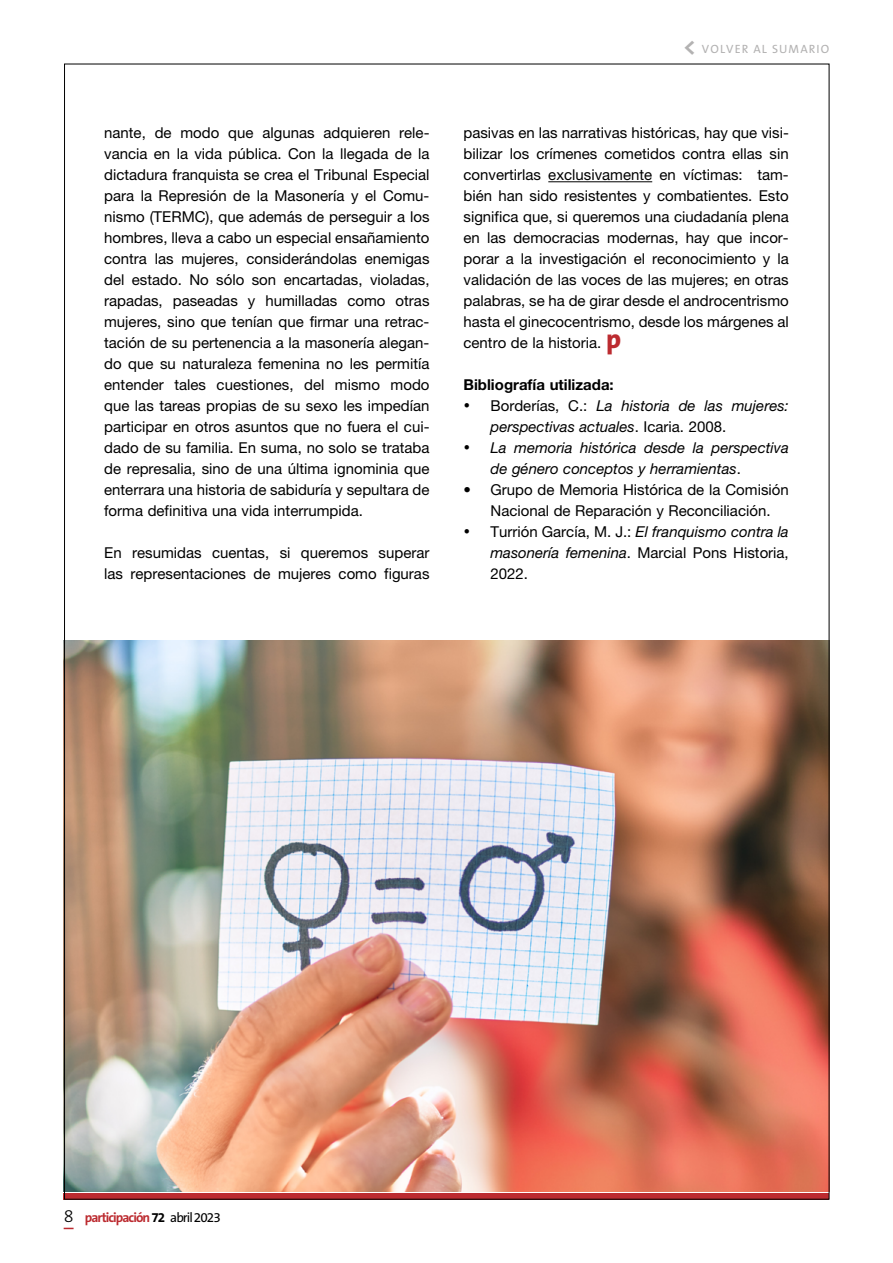
<style>
.page{position:relative;width:893px;height:1263px;background:#fff}
.page>*{position:absolute;margin:0;border:0;box-sizing:border-box;transform-origin:0 0}
.t1{font:15px/21px "Helvetica Neue LT Std";color:#000;text-align:justify}
.t2{font:italic 15px/21px "Helvetica Neue LT Std";color:#000}
.t3{font:700 15px "Helvetica Neue LT Std";color:#000}
.t4{font:700 13.5px "The Sans B W7";letter-spacing:-.07em;color:#bc2b30}
.t5{font:12px "The Sans B W5 Plain";letter-spacing:.09em;color:#b3b2b2}
.s1{font-family:"The Sans B W7";font-weight:700;font-size:24px}
.s2{font-family:"The Sans B W8";font-weight:800;font-size:27px;color:#bc2b30}
.s3{font-style:normal}
.s4{font-style:italic}
.s5{font-family:"The Sans B W3";font-weight:300;font-size:18px;color:#000}
.s6{color:#000}
.s7{font-family:"The Sans B W5 Plain";font-weight:400;color:#000}
</style>
<div class="page">
<div style="left:64px;top:1193px;width:765px;height:6px;background:#bc2b30"></div>
<img style="left:66px;top:640px;width:761px;height:552px">
<hr style="left:548px;top:181px;width:104px;height:1px;background:#000">
<p class="t1" style="left:104px;top:122px;width:327px">nante, de modo que algunas adquieren rele&shy;vancia en la vida pública. Con la llegada de la dictadura franquista se crea el Tribunal Especial para la Represión de la Masonería y el Comu&shy;nismo (TERMC), que además de perseguir a los hombres, lleva a cabo un especial ensañamiento contra las mujeres, considerándolas enemigas del estado. No sólo son encartadas, violadas, rapadas, paseadas y humilladas como otras mujeres, sino que tenían que firmar una retrac&shy;tación de su pertenencia a la masonería alegan&shy;do que su naturaleza femenina no les permitía entender tales cuestiones, del mismo modo que las tareas propias de su sexo les impedían participar en otros asuntos que no fuera el cui&shy;dado de su familia. En suma, no solo se trataba de represalia, sino de una última ignominia que enterrara una historia de sabiduría y sepultara de forma definitiva una vida interrumpida.</p>
<p class="t1" style="left:104px;top:542px;width:327px">En resumidas cuentas, si queremos superar las representaciones de mujeres como figuras</p>
<p class="t5" style="left:683px;top:42px;width:148px"><span class="s1">&lt;</span> VOLVER AL SUMARIO</p>
<p class="t1" style="left:463px;top:122px;width:327px">pasivas en las narrativas históricas, hay que visi&shy;bilizar los crímenes cometidos contra ellas sin convertirlas exclusivamente en víctimas: tam&shy;bién han sido resistentes y combatientes. Esto significa que, si queremos una ciudadanía plena en las democracias modernas, hay que incor&shy;porar a la investigación el reconocimiento y la validación de las voces de las mujeres; en otras palabras, se ha de girar desde el androcentrismo hasta el ginecocentrismo, desde los márgenes al centro de la historia. <span class="s2">p</span></p>
<p class="t3" style="left:463px;top:376px;width:152px">Bibliografía utilizada:</p>
<p class="t2" style="left:490px;top:395px;width:300px;text-indent:-27px">• <span class="s3">Borderías, C.:</span> La historia de las mujeres: perspectivas actuales<span class="s3">. Icaria. 2008.</span></p>
<p class="t2" style="left:490px;top:437px;width:300px;text-indent:-27px">• La memoria histórica desde la perspectiva de género conceptos y herramientas<span class="s3">.</span></p>
<p class="t1" style="left:463px;top:479px;width:327px;text-align:center">• Grupo de Memoria Histórica de la Comisión<br>Nacional de Reparación y Reconciliación.</p>
<p class="t1" style="left:490px;top:521px;width:300px;text-indent:-27px">• Turrión García, M. J.: <span class="s4">El franquismo contra la masonería femenina</span>. Marcial Pons Historia, 2022.</p>
<p class="t4" style="left:64px;top:1209px;width:159px"><span class="s5">8</span> participación <span class="s6">72</span> <span class="s7">abril 2023</span></p>
</div>
